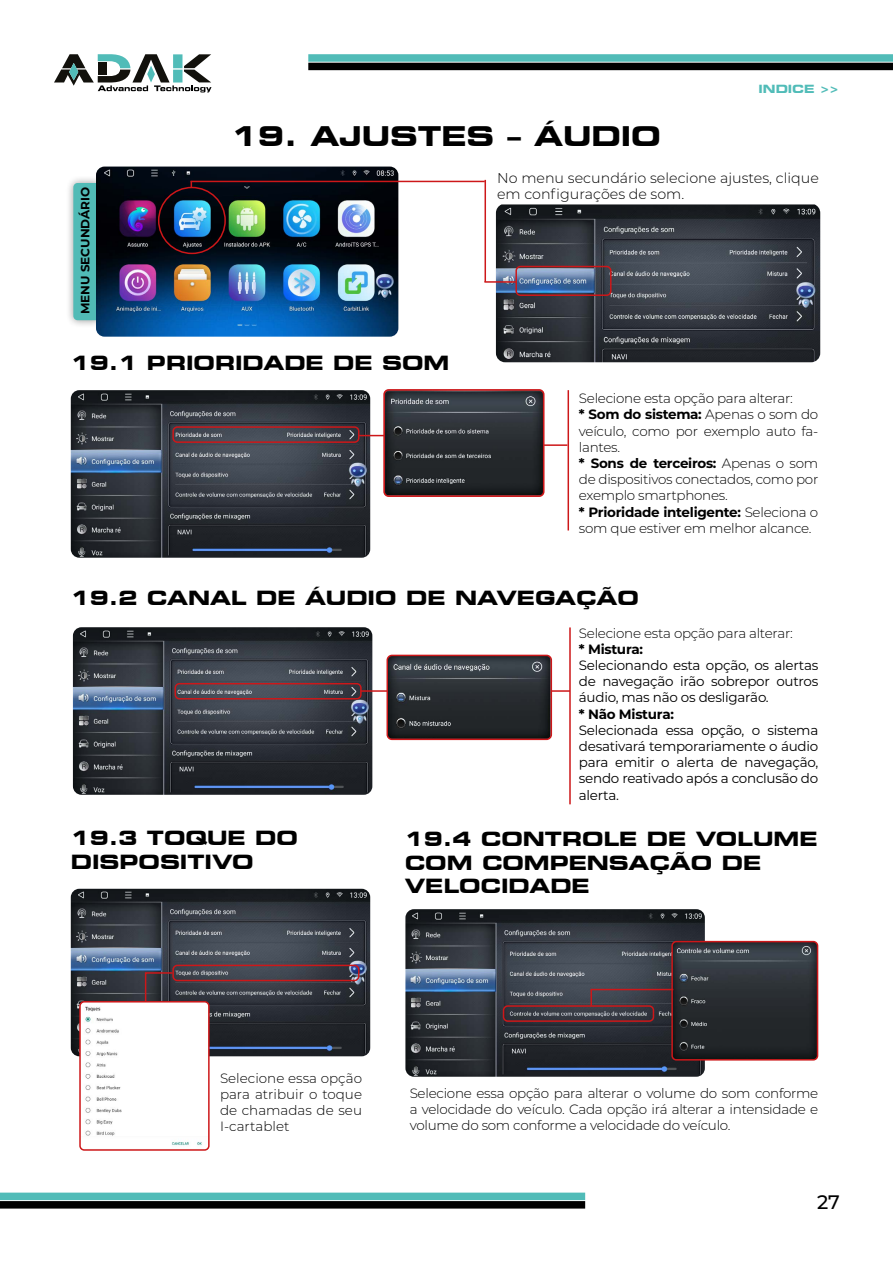
<style>
.page{position:relative;width:893px;height:1263px;background:#fff}
.page>*{position:absolute;margin:0;border:0;box-sizing:border-box;transform-origin:0 0}
.t1{font:700 expanded 27px "Square 721 BT";color:#000}
.t2{font:700 expanded 19.5px/23.4px "Square 721 BT";color:#000}
.t3{font:500 19.5px "Montserrat";color:#000}
.t4{font:300 14.25px/15.8px "Montserrat";color:#000}
.t5{font:300 13.5px/16.2px "Montserrat";letter-spacing:-.02em;color:#000;text-align:justify}
.t6{font:13.5px/16.2px "Montserrat";letter-spacing:-.02em;color:#000;text-align:justify}
.t7{font:700 13.5px "Montserrat";letter-spacing:-.02em;color:#000}
.t8{font:700 12px "Montserrat";color:#000}
.t9{font:700 expanded 11.25px "Square 721 BT";color:#51bcb8}
.s1{font-weight:700}
</style>
<div class="page">
<svg style="left:54px;top:54px;width:157px;height:38px"></svg>
<div style="left:308px;top:54px;width:585px;height:8px;background:#51bcb8"></div>
<div style="left:308px;top:63px;width:585px;height:7px;background:#000"></div>
<div style="left:0;top:1192px;width:585px;height:8px;background:#51bcb8"></div>
<div style="left:0;top:1201px;width:585px;height:7px;background:#000"></div>
<div style="left:65px;top:175px;width:43px;height:153px;background:#000;opacity:.4"></div>
<div style="left:73px;top:183px;width:27px;height:137px;background:#51bbb6;border-radius:4px"></div>
<img style="left:96px;top:167px;width:302px;height:170px">
<div style="left:158px;top:187px;width:68px;height:67px;border:2px solid #cd1719;border-radius:50%"></div>
<hr style="left:191px;top:181px;width:294px;height:1px;background:#cd1719">
<hr style="left:484px;top:180px;width:2px;height:102px;background:#cd1719">
<img style="left:496px;top:204px;width:324px;height:158px">
<div style="left:515px;top:266px;width:97px;height:30px;border:2px solid #cd1719;border-radius:4px"></div>
<hr style="left:484px;top:281px;width:33px;height:2px;background:#cd1719">
<img style="left:71px;top:390px;width:299px;height:168px">
<div style="left:172px;top:426px;width:187px;height:17px;border:2px solid #cd1719;border-radius:4px"></div>
<img style="left:386px;top:391px;width:158px;height:104px">
<div style="left:383px;top:389px;width:161px;height:108px;border:2px solid #cd1719;border-radius:5px"></div>
<svg style="left:358px;top:435px;width:27px;height:1px"></svg>
<img style="left:73px;top:627px;width:299px;height:168px">
<img style="left:388px;top:655px;width:162px;height:82px">
<div style="left:386px;top:655px;width:166px;height:85px;border:2px solid #cd1719;border-radius:5px"></div>
<div style="left:175px;top:683px;width:187px;height:16px;border:2px solid #cd1719;border-radius:4px"></div>
<hr style="left:568px;top:390px;width:1px;height:140px;background:#cd1719">
<hr style="left:544px;top:444px;width:23px;height:2px;background:#cd1719">
<hr style="left:361px;top:690px;width:26px;height:2px;background:#cd1719">
<hr style="left:569px;top:627px;width:2px;height:177px;background:#cd1719">
<svg style="left:551px;top:690px;width:19px;height:2px"></svg>
<img style="left:71px;top:889px;width:299px;height:167px">
<img style="left:82px;top:1004px;width:125px;height:142px">
<div style="left:79px;top:1001px;width:131px;height:150px;border:2px solid #cd1719;border-radius:4px"></div>
<div style="left:172px;top:965px;width:187px;height:16px;border:2px solid #cd1719;border-radius:4px"></div>
<svg style="left:144px;top:971px;width:30px;height:32px"></svg>
<img style="left:405px;top:909px;width:300px;height:168px">
<img style="left:672px;top:941px;width:145px;height:119px">
<div style="left:671px;top:941px;width:147px;height:119px;border:2px solid #cd1719;border-radius:4px"></div>
<div style="left:503px;top:1005px;width:151px;height:17px;border:2px solid #cd1719;border-radius:4px"></div>
<svg style="left:590px;top:988px;width:85px;height:19px;background:#523841"></svg>
<p class="t8" style="left:76px;top:314px;width:129px;rotate:-90deg">MENU SECUNDÁRIO</p>
<h1 class="t1" style="left:231px;top:120px;width:431px">19. AJUSTES – ÁUDIO</h1>
<p class="t9" style="left:759px;top:82px;width:82px">INDICE &gt;&gt;</p>
<p class="t4" style="left:497px;top:169px;width:323px">No menu secundário selecione ajustes, clique em configurações de som.</p>
<h2 class="t2" style="left:71px;top:351px;width:380px">19.1 PRIORIDADE DE SOM</h2>
<p class="t5" style="left:579px;top:390px;width:241px;text-align:left">Selecione esta opção para alterar:<br><span class="s1">* Som do sistema:</span> Apenas o som do veículo, como por exemplo auto fa&shy;lantes.<br><span class="s1">* Sons de terceiros:</span> Apenas o som de dispositivos conectados, como por exemplo smartphones.<br><span class="s1">* Prioridade inteligente:</span> Seleciona o som que estiver em melhor alcance.</p>
<h2 class="t2" style="left:71px;top:586px;width:570px">19.2 CANAL DE ÁUDIO DE NAVEGAÇÃO</h2>
<p class="t5" style="left:579px;top:624px;width:215px">Selecione esta opção para alterar:</p>
<p class="t7" style="left:579px;top:639px;width:66px">* Mistura:</p>
<p class="t6" style="left:579px;top:656px;width:241px">Selecionando esta opção, os alertas de navegação irão sobrepor outros áudio, mas não os desligarão.</p>
<p class="t7" style="left:579px;top:704px;width:97px">* Não Mistura:</p>
<p class="t6" style="left:579px;top:721px;width:241px">Selecionada essa opção, o sistema desativará temporariamente o áudio para emitir o alerta de navegação, sendo reativado após a conclusão do alerta.</p>
<h2 class="t2" style="left:71px;top:826px;width:228px">19.3 TOQUE DO<br>DISPOSITIVO</h2>
<h2 class="t2" style="left:405px;top:827px;width:414px">19.4 CONTROLE DE VOLUME<br>COM COMPENSAÇÃO DE<br>VELOCIDADE</h2>
<p class="t5" style="left:220px;top:1070px;width:144px">Selecione essa opção para atribuir o toque de chamadas de seu I-cartablet</p>
<p class="t5" style="left:410px;top:1085px;width:410px">Selecione essa opção para alterar o volume do som conforme a velocidade do veículo. Cada opção irá alterar a intensidade e volume do som conforme a velocidade do veículo.</p>
<h2 class="t3" style="left:817px;top:1188px;width:24px">27</h2>
</div>
